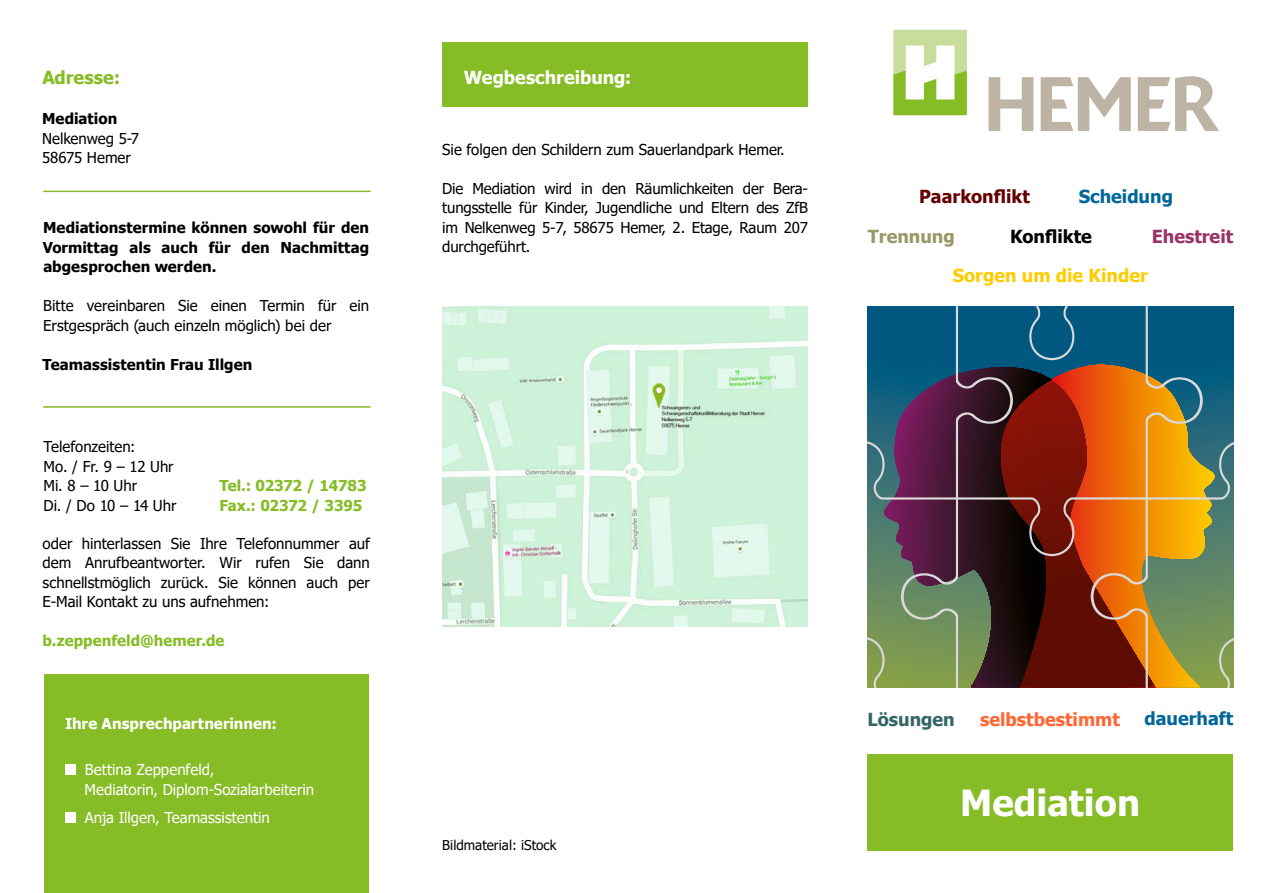
<style>
.page{position:relative;width:1263px;height:893px;background:#fff}
.page>*{position:absolute;margin:0;border:0;box-sizing:border-box;transform-origin:0 0}
.t1{font:700 36px "Tahoma";color:#fff}
.t2{font:700 18px "Tahoma";color:#069}
.t3{font:700 18px "Tahoma";color:#fc0}
.t4{font:700 18px "Tahoma";letter-spacing:-.005em;color:#fff}
.t5{font:700 18px "Tahoma";color:#f63}
.t6{font:700 18px "Tahoma";color:#600}
.t7{font:700 18px "Tahoma";color:#000}
.t8{font:700 18px "Tahoma";color:#936}
.t9{font:700 18px "Tahoma";letter-spacing:.005em;color:#86bc25}
.t10{font:700 18px "Tahoma";color:#366}
.t11{font:700 18px "Tahoma";color:#996}
.t12{font:15px/19.5px "Tahoma";color:#000;text-align:justify}
.t13{font:700 15px/19.5px "Tahoma";letter-spacing:.005em;color:#000;text-align:justify}
.t14{font:15px/19.5px "Tahoma";color:#fff}
.t15{font:700 15px "Tahoma";color:#86bc25}
.t16{font:700 15px "Tahoma";letter-spacing:.005em;color:#fff}
.t17{font:13.5px "Tahoma";color:#000}
</style>
<div class="page">
<svg style="left:867px;top:306px;width:366px;height:381px;background:#665540"></svg>
<div style="left:443px;top:43px;width:365px;height:64px;background:#86bc25"></div>
<hr style="left:43px;top:191px;width:328px;height:1px;background:#86bc25">
<hr style="left:43px;top:406px;width:328px;height:2px;background:#86bc25">
<div style="left:867px;top:754px;width:366px;height:96px;background:#86bc25"></div>
<svg style="left:988px;top:76px;width:231px;height:55px"></svg>
<svg style="left:893px;top:30px;width:74px;height:85px"></svg>
<img style="left:443px;top:306px;width:364px;height:320px">
<div style="left:44px;top:674px;width:325px;height:219px;background:#86bc25"></div>
<div style="left:65px;top:765px;width:10px;height:10px;background:#fff"></div>
<div style="left:65px;top:812px;width:10px;height:11px;background:#fff"></div>
<p class="t9" style="left:42px;top:64px;width:79px">Adresse:</p>
<p class="t4" style="left:464px;top:64px;width:169px">Wegbeschreibung:</p>
<p class="t13" style="left:42px;top:110px;width:77px">Mediation</p>
<p class="t12" style="left:42px;top:129px;width:99px">Nelkenweg 5-7</p>
<p class="t12" style="left:42px;top:149px;width:90px">58675 Hemer</p>
<p class="t13" style="left:43px;top:219px;width:328px">Mediationstermine können sowohl für den Vormittag als auch für den Nachmittag abgesprochen werden.</p>
<p class="t12" style="left:43px;top:297px;width:327px">Bitte vereinbaren Sie einen Termin für ein<br>Erstgespräch (auch einzeln möglich) bei der</p>
<p class="t13" style="left:43px;top:355px;width:211px">Teamassistentin Frau Illgen</p>
<p class="t12" style="left:44px;top:438px;width:93px">Telefonzeiten:</p>
<p class="t12" style="left:44px;top:458px;width:132px">Mo. / Fr. 9 – 12 Uhr</p>
<p class="t12" style="left:44px;top:477px;width:95px">Mi. 8 – 10 Uhr</p>
<p class="t12" style="left:44px;top:497px;width:134px">Di. / Do 10 – 14 Uhr</p>
<p class="t15" style="left:220px;top:475px;width:149px">Tel.: 02372 / 14783</p>
<p class="t15" style="left:220px;top:495px;width:144px">Fax.: 02372 / 3395</p>
<p class="t12" style="left:43px;top:534px;width:329px">oder hinterlassen Sie Ihre Telefonnummer auf dem Anrufbeantworter. Wir rufen Sie dann schnellstmöglich zurück. Sie können auch per E-Mail Kontakt zu uns aufnehmen:</p>
<p class="t15" style="left:43px;top:630px;width:183px">b.zeppenfeld@hemer.de</p>
<p class="t16" style="left:65px;top:713px;width:213px">Ihre Ansprechpartnerinnen:</p>
<p class="t14" style="left:85px;top:761px;width:231px">Bettina Zeppenfeld,<br>Mediatorin, Diplom-Sozialarbeiterin</p>
<p class="t14" style="left:85px;top:808px;width:187px">Anja Illgen, Teamassistentin</p>
<p class="t12" style="left:442px;top:140px;width:344px">Sie folgen den Schildern zum Sauerlandpark Hemer.</p>
<p class="t12" style="left:442px;top:179px;width:367px">Die Mediation wird in den Räumlichkeiten der Bera&shy;tungsstelle für Kinder, Jugendliche und Eltern des ZfB im Nelkenweg 5-7, 58675 Hemer, 2. Etage, Raum 207 durchgeführt.</p>
<p class="t17" style="left:442px;top:836px;width:116px">Bildmaterial: iStock</p>
<p class="t6" style="left:919px;top:184px;width:112px">Paarkonflikt</p>
<p class="t2" style="left:1079px;top:184px;width:96px">Scheidung</p>
<p class="t11" style="left:868px;top:224px;width:88px">Trennung</p>
<p class="t7" style="left:1010px;top:224px;width:83px">Konflikte</p>
<p class="t8" style="left:1152px;top:224px;width:83px">Ehestreit</p>
<p class="t3" style="left:953px;top:263px;width:197px">Sorgen um die Kinder</p>
<p class="t10" style="left:867px;top:707px;width:89px">Lösungen</p>
<p class="t5" style="left:980px;top:707px;width:141px">selbstbestimmt</p>
<p class="t2" style="left:1144px;top:706px;width:90px">dauerhaft</p>
<p class="t1" style="left:960px;top:778px;width:181px">Mediation</p>
</div>
